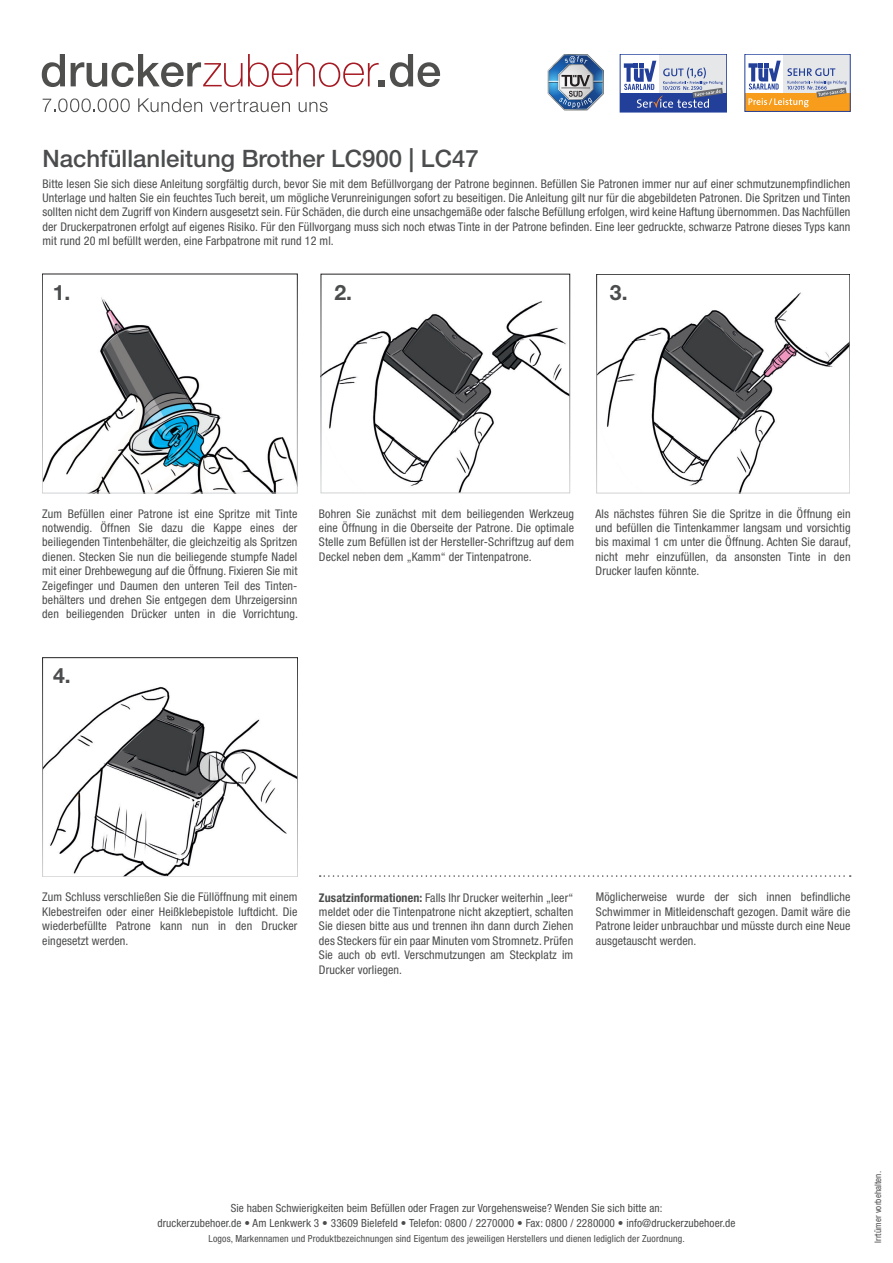
<style>
.page{position:relative;width:893px;height:1263px;background:#fff}
.page>*{position:absolute;margin:0;border:0;box-sizing:border-box;transform-origin:0 0}
.t1{font:500 24px "Helvetica Neue LT Pro";color:#4b4c4d}
.t2{font:700 21.15px "Helvetica Neue LT Pro";color:#4b4c4d}
.text{font:condensed 12px/14.4px "Helvetica Neue LT Pro";letter-spacing:.01em;color:#4b4c4d;text-align:justify}
.t3{font:condensed 11.25px/14.4px "Helvetica Neue LT Pro";letter-spacing:.01em;color:#4b4c4d;text-align:center}
.t4{font:condensed 9.75px "Helvetica Neue LT Pro";letter-spacing:.015em;color:#4b4c4d}
.t5{font:condensed 9px "Helvetica Neue LT Pro";letter-spacing:.01em;color:#4b4c4d}
.s1{font-weight:700}
</style>
<div class="page">
<svg style="left:42px;top:54px;width:23px;height:33px"></svg>
<svg style="left:71px;top:54px;width:369px;height:33px"></svg>
<svg style="left:138px;top:98px;width:64px;height:14px"></svg>
<svg style="left:210px;top:99px;width:80px;height:13px"></svg>
<svg style="left:299px;top:102px;width:29px;height:10px"></svg>
<svg style="left:43px;top:98px;width:87px;height:14px"></svg>
<div style="left:659px;top:54px;width:68px;height:39px;background:#e6e7e9"></div>
<div style="left:620px;top:93px;width:107px;height:19px;background:#223f99"></div>
<div style="left:620px;top:54px;width:107px;height:58px;border:1px solid #223f99"></div>
<svg style="left:624px;top:61px;width:99px;height:47px"></svg>
<div style="left:784px;top:54px;width:66px;height:39px;background:#e6e7e9"></div>
<div style="left:745px;top:93px;width:105px;height:18px;background:#f89c1c"></div>
<svg style="left:748px;top:61px;width:99px;height:46px"></svg>
<svg style="left:548px;top:54px;width:56px;height:56px"></svg>
<svg style="left:320px;top:875px;width:531px;height:2px"></svg>
<img style="left:44px;top:297px;width:251px;height:194px">
<div style="left:42px;top:274px;width:255px;height:219px;border:1px solid #fff"></div>
<img style="left:323px;top:301px;width:245px;height:190px">
<div style="left:321px;top:274px;width:249px;height:219px;border:1px solid #fff"></div>
<img style="left:599px;top:292px;width:249px;height:199px">
<div style="left:597px;top:274px;width:253px;height:219px;border:1px solid #fff"></div>
<img style="left:45px;top:686px;width:251px;height:189px">
<div style="left:43px;top:658px;width:255px;height:219px;border:1px solid #fff"></div>
<p class="t1" style="left:43px;top:144px;width:438px">Nachfüllanleitung Brother LC900 | LC47</p>
<p class="text" style="left:43px;top:176px;width:809px">Bitte lesen Sie sich diese Anleitung sorgfältig durch, bevor Sie mit dem Befüllvorgang der Patrone beginnen. Befüllen Sie Patronen immer nur auf einer schmutzunempfindlichen Unterlage und halten Sie ein feuchtes Tuch bereit, um mögliche Verunreinigungen sofort zu beseitigen. Die Anleitung gilt nur für die abgebildeten Patronen. Die Spritzen und Tinten sollten nicht dem Zugriff von Kindern ausgesetzt sein. Für Schäden, die durch eine unsachgemäße oder falsche Befüllung erfolgen, wird keine Haftung übernommen. Das Nachfüllen der Druckerpatronen erfolgt auf eigenes Risiko. Für den Füllvorgang muss sich noch etwas Tinte in der Patrone befinden. Eine leer gedruckte, schwarze Patrone dieses Typs kann mit rund 20 ml befüllt werden, eine Farbpatrone mit rund 12 ml.</p>
<p class="t2" style="left:53px;top:279px;width:19px">1.</p>
<p class="t2" style="left:335px;top:279px;width:19px">2.</p>
<p class="t2" style="left:610px;top:279px;width:19px">3.</p>
<p class="text" style="left:42px;top:506px;width:257px">Zum Befüllen einer Patrone ist eine Spritze mit Tinte notwendig. Öffnen Sie dazu die Kappe eines der beiliegenden Tintenbehälter, die gleichzeitig als Spritzen dienen. Stecken Sie nun die beiliegende stumpfe Nadel mit einer Drehbewegung auf die Öffnung. Fixieren Sie mit Zeigefinger und Daumen den unteren Teil des Tinten&shy;behälters und drehen Sie entgegen dem Uhrzeigersinn den beiliegenden Drücker unten in die Vorrichtung.</p>
<p class="text" style="left:319px;top:506px;width:257px">Bohren Sie zunächst mit dem beiliegenden Werkzeug eine Öffnung in die Oberseite der Patrone. Die optimale Stelle zum Befüllen ist der Hersteller-Schriftzug auf dem Deckel neben dem „Kamm“ der Tintenpatrone.</p>
<p class="text" style="left:595px;top:506px;width:257px">Als nächstes führen Sie die Spritze in die Öffnung ein und befüllen die Tintenkammer langsam und vorsichtig bis maximal 1 cm unter die Öffnung. Achten Sie darauf, nicht mehr einzufüllen, da ansonsten Tinte in den Drucker laufen könnte.</p>
<p class="t2" style="left:53px;top:662px;width:19px">4.</p>
<p class="text" style="left:42px;top:890px;width:257px">Zum Schluss verschließen Sie die Füllöffnung mit einem Klebestreifen oder einer Heißklebepistole luftdicht. Die wiederbefüllte Patrone kann nun in den Drucker eingesetzt werden.</p>
<p class="text" style="left:319px;top:890px;width:256px"><span class="s1">Zusatzinformationen:</span> Falls Ihr Drucker weiterhin „leer“ meldet oder die Tintenpatrone nicht akzeptiert, schalten Sie diesen bitte aus und trennen ihn dann durch Ziehen des Steckers für ein paar Minuten vom Stromnetz. Prüfen Sie auch ob evtl. Verschmutzungen am Steckplatz im Drucker vorliegen.</p>
<p class="text" style="left:596px;top:890px;width:256px">Möglicherweise wurde der sich innen befindliche Schwimmer in Mitleidenschaft gezogen. Damit wäre die Patrone leider unbrauchbar und müsste durch eine Neue ausgetauscht werden.</p>
<p class="t3" style="left:157px;top:1201px;width:580px">Sie haben Schwierigkeiten beim Befüllen oder Fragen zur Vorgehensweise? Wenden Sie sich bitte an:<br>druckerzubehoer.de • Am Lenkwerk 3 • 33609 Bielefeld • Telefon: 0800 / 2270000 • Fax: 0800 / 2280000 • info@druckerzubehoer.de</p>
<p class="t4" style="left:209px;top:1232px;width:478px">Logos, Markennamen und Produktbezeichnungen sind Eigentum des jeweiligen Herstellers und dienen lediglich der Zuordnung.</p>
<p class="t5" style="left:872px;top:1243px;width:73px;rotate:-90deg">Irrtümer vorbehalten.</p>
</div>
